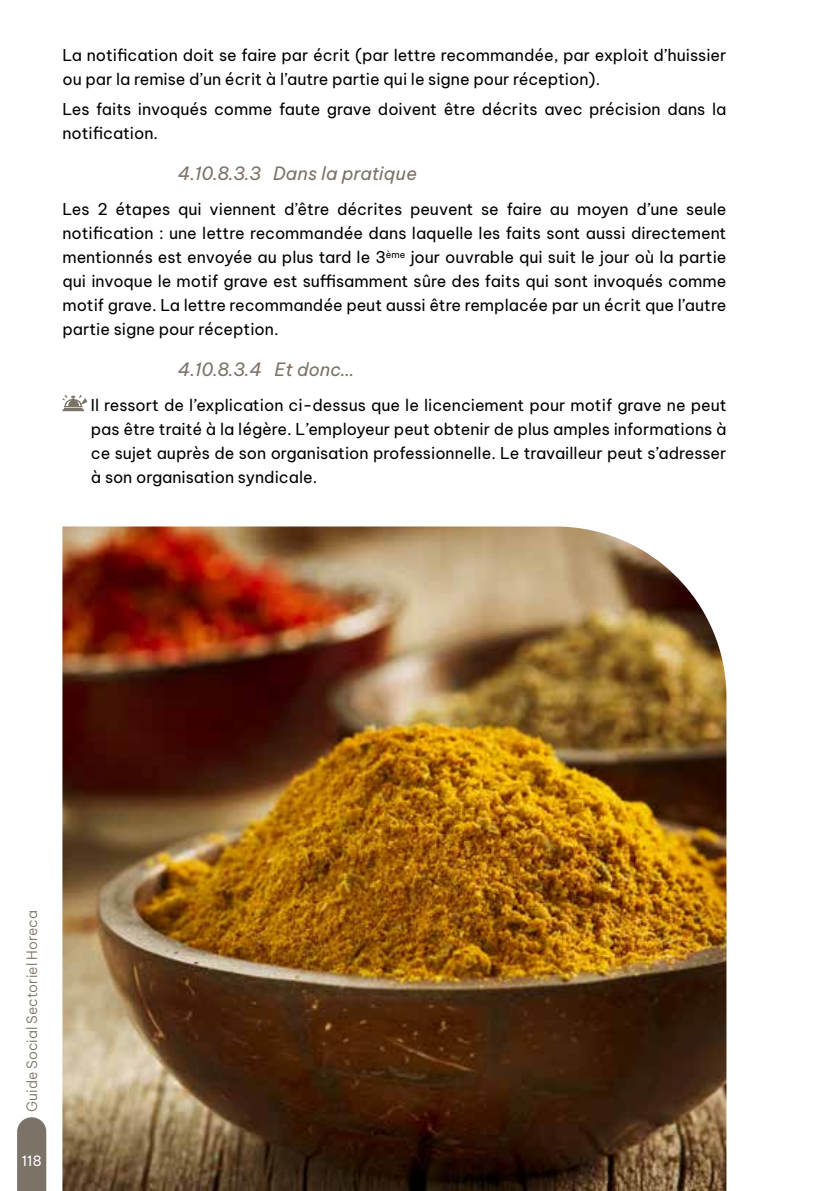
<style>
.page{position:relative;width:840px;height:1191px;background:#fff}
.page>*{position:absolute;margin:0;border:0;box-sizing:border-box;transform-origin:0 0}
.t1{font:italic 18px "Be Vietnam Pro";color:#7b7268}
.t2{font:16px/24px "Be Vietnam Pro";color:#000}
.t3{font:300 14px "Be Vietnam Pro";color:#7b7268}
.t4{font:14px "Be Vietnam Pro";color:#fff}
</style>
<div class="page">
<svg style="left:17px;top:1117px;width:29px;height:74px;background:#81786f"></svg>
<svg style="left:62px;top:395px;width:25px;height:16px"></svg>
<img style="left:62px;top:526px;width:664px;height:665px">
<p class="t2" style="left:62px;top:42px;width:665px">La notification doit se faire par écrit (par lettre recommandée, par exploit d’huissier ou par la remise d’un écrit à l’autre partie qui le signe pour réception).</p>
<p class="t2" style="left:62px;top:96px;width:665px">Les faits invoqués comme faute grave doivent être décrits avec précision dans la notification.</p>
<p class="t1" style="left:178px;top:157px;width:240px">4.10.8.3.3 Dans la pratique</p>
<p class="t2" style="left:62px;top:196px;width:665px;text-align:justify">Les 2 étapes qui viennent d’être décrites peuvent se faire au moyen d’une seule notification : une lettre recommandée dans laquelle les faits sont aussi directement mentionnés est envoyée au plus tard le 3<sup>ème</sup> jour ouvrable qui suit le jour où la partie qui invoque le motif grave est suffisamment sûre des faits qui sont invoqués comme motif grave. La lettre recommandée peut aussi être remplacée par un écrit que l’autre partie signe pour réception.</p>
<p class="t1" style="left:178px;top:353px;width:178px">4.10.8.3.4 Et donc…</p>
<p class="t2" style="left:91px;top:392px;width:637px;text-align:justify">Il ressort de l’explication ci-dessus que le licenciement pour motif grave ne peut pas être traité à la légère. L’employeur peut obtenir de plus amples informations à ce sujet auprès de son organisation professionnelle. Le travailleur peut s’adresser à son organisation syndicale.</p>
<p class="t3" style="left:21px;top:1111px;width:202px;rotate:-90deg">Guide Social Sectoriel Horeca</p>
<p class="t4" style="left:22px;top:1148px;width:21px">118</p>
</div>
